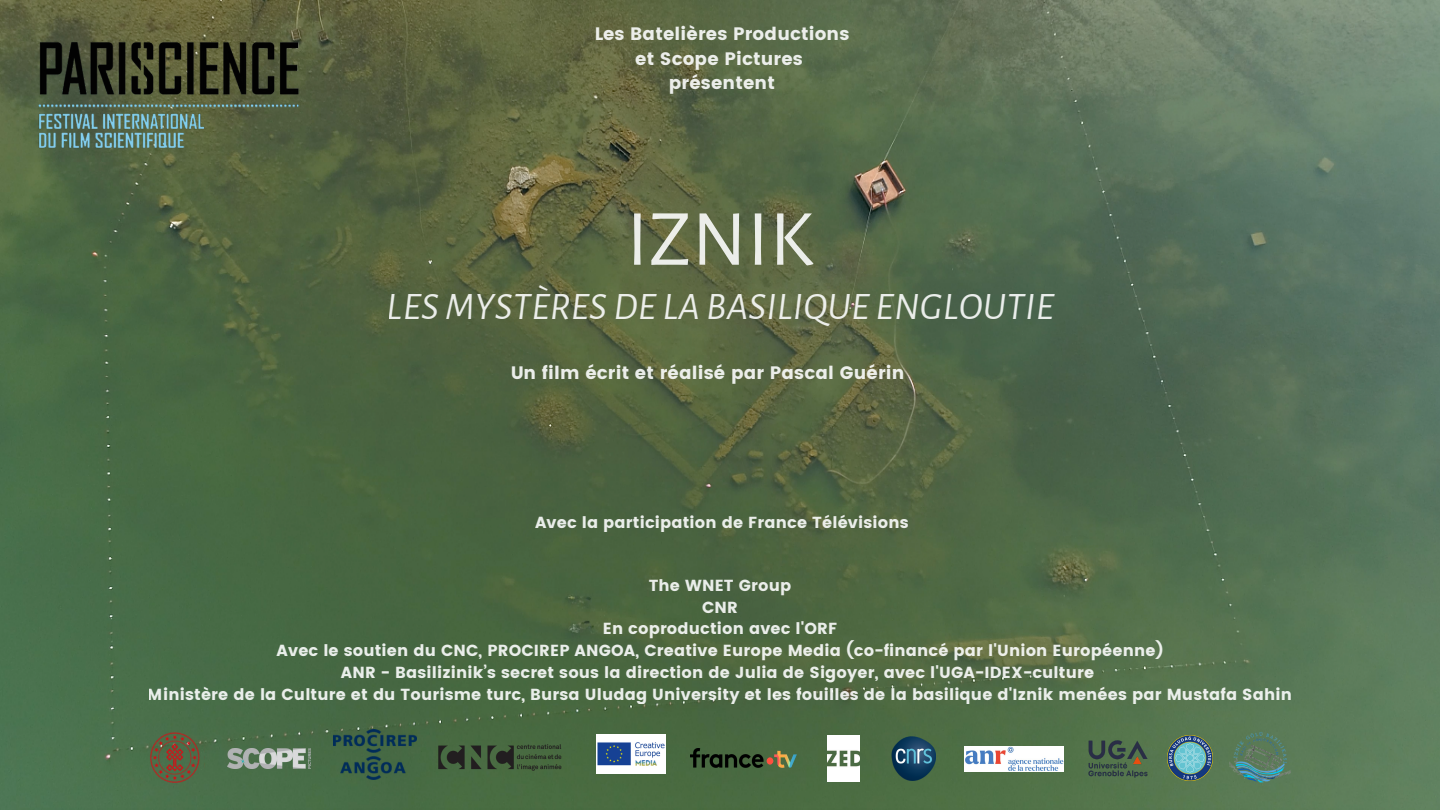
<style>
.page{position:relative;width:1440px;height:810px;background:#fff}
.page>*{position:absolute;margin:0;border:0;box-sizing:border-box;transform-origin:0 0}
.t1{font:80px "Alegreya Sans SC";letter-spacing:.01em;color:#fdfefe}
.t2{font:italic 39px "Alegreya Sans SC";letter-spacing:.01em;color:#fdfefe}
.t3{font:18px/24.8px "Poppins";letter-spacing:.01em;color:#fdfefe;text-align:center}
.t4{font:16px/21.7px "Poppins";letter-spacing:.01em;color:#fdfefe;text-align:center}
</style>
<div class="page">
<img style="left:0;top:0;width:1440px;height:810px">
<img style="left:0;top:0;width:344px;height:190px">
<img style="left:150px;top:731px;width:55px;height:55px">
<img style="left:227px;top:749px;width:84px;height:19px">
<img style="left:333px;top:729px;width:83px;height:50px">
<img style="left:437px;top:744px;width:125px;height:27px">
<img style="left:597px;top:735px;width:69px;height:38px">
<img style="left:690px;top:749px;width:107px;height:19px">
<img style="left:892px;top:737px;width:43px;height:43px">
<img style="left:827px;top:736px;width:32px;height:46px">
<img style="left:964px;top:746px;width:99px;height:26px">
<img style="left:1088px;top:741px;width:60px;height:36px">
<img style="left:1168px;top:735px;width:45px;height:45px">
<img style="left:1229px;top:730px;width:61px;height:54px">
<p class="t3" style="left:594px;top:21px;width:257px">Les Batelières Productions et Scope Pictures présentent</p>
<h1 class="t1" style="left:627px;top:201px;width:188px">IZNIK</h1>
<h2 class="t2" style="left:387px;top:288px;width:668px">LES MYSTÈRES DE LA BASILIQUE ENGLOUTIE</h2>
<p class="t3" style="left:510px;top:360px;width:396px">Un film écrit et réalisé par Pascal Guérin</p>
<p class="t4" style="left:535px;top:511px;width:375px">Avec la participation de France Télévisions</p>
<p class="t4" style="left:148px;top:574px;width:1146px">The WNET Group<br>CNR<br>En coproduction avec l'ORF<br>Avec le soutien du CNC, PROCIREP ANGOA, Creative Europe Media (co-financé par l'Union Européenne)<br>ANR - Basilizinik’s secret sous la direction de Julia de Sigoyer, avec l'UGA-IDEX-culture<br>Ministère de la Culture et du Tourisme turc, Bursa Uludag University et les fouilles de la basilique d'Iznik menées par Mustafa Sahin</p>
</div>
